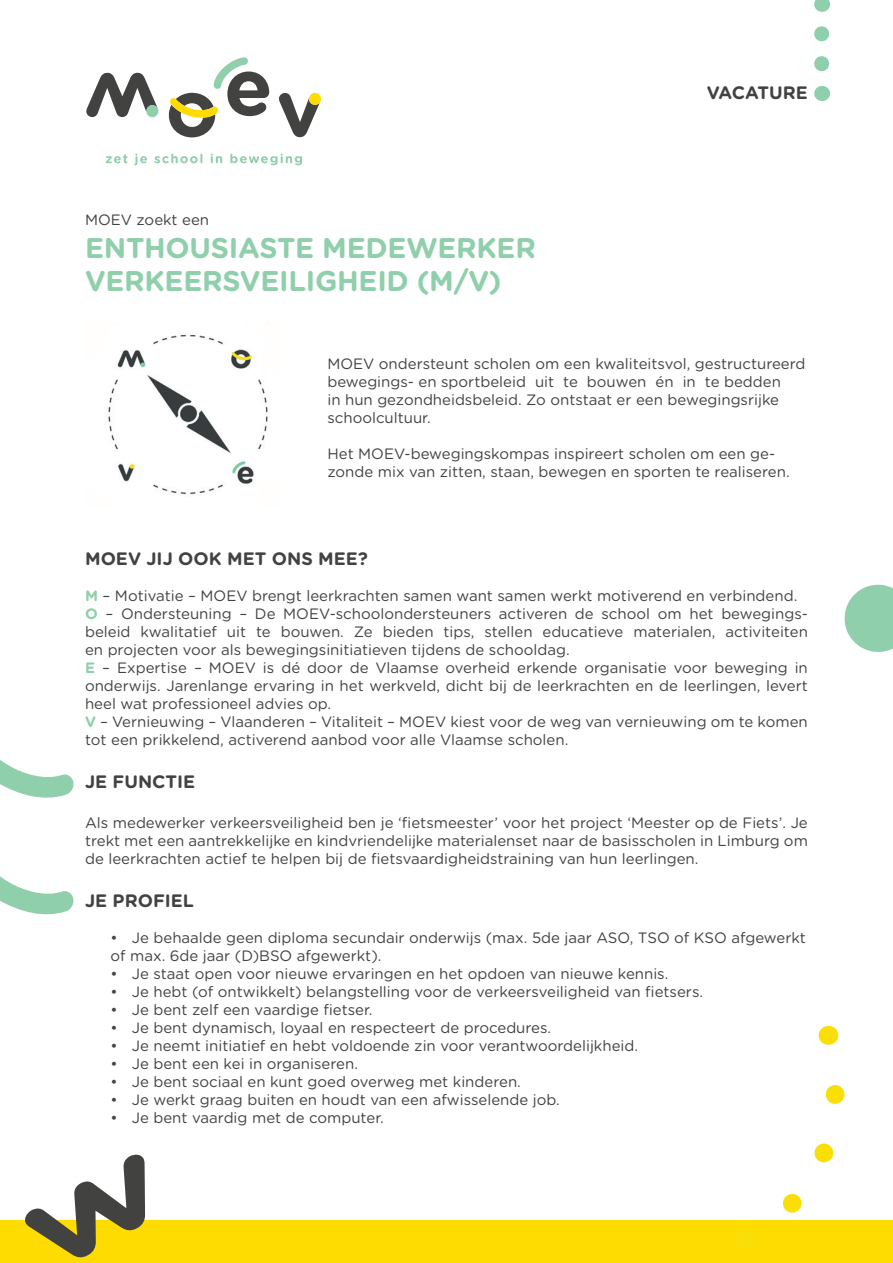
<style>
.page{position:relative;width:893px;height:1263px;background:#fff}
.page>*{position:absolute;margin:0;border:0;box-sizing:border-box;transform-origin:0 0}
.t1{font:700 28.5px/33px "Gotham Rounded";letter-spacing:-.01em;color:#90cfab}
.t2{font:700 18px "Gotham Rounded";color:#424241}
.t3{font:15px/18px "Gotham Rounded";color:#424241}
.s1{font-weight:700;color:#90cfab}
</style>
<div class="page">
<div style="left:0;top:1220px;width:893px;height:43px;background:#ffdc01"></div>
<svg style="left:25px;top:1154px;width:120px;height:104px"></svg>
<svg style="left:844px;top:584px;width:49px;height:68px"></svg>
<svg style="left:828px;top:1026px;width:1px;height:19px"></svg>
<svg style="left:782px;top:1085px;width:63px;height:128px"></svg>
<svg style="left:0;top:876px;width:74px;height:39px"></svg>
<svg style="left:0;top:760px;width:74px;height:38px"></svg>
<svg style="left:814px;top:26px;width:15px;height:38px"></svg>
<svg style="left:822px;top:86px;width:1px;height:15px"></svg>
<svg style="left:822px;top:0;width:1px;height:12px"></svg>
<svg style="left:106px;top:154px;width:22px;height:9px"></svg>
<svg style="left:134px;top:154px;width:13px;height:11px"></svg>
<svg style="left:154px;top:154px;width:48px;height:9px"></svg>
<svg style="left:211px;top:154px;width:11px;height:9px"></svg>
<svg style="left:230px;top:154px;width:72px;height:11px"></svg>
<svg style="left:86px;top:73px;width:73px;height:45px"></svg>
<svg style="left:169px;top:57px;width:100px;height:80px"></svg>
<svg style="left:279px;top:92px;width:42px;height:45px"></svg>
<img style="left:108px;top:321px;width:160px;height:174px">
<p class="t3" style="left:85px;top:210px;width:126px">MOEV zoekt een</p>
<h1 class="t1" style="left:85px;top:231px;width:452px">ENTHOUSIASTE MEDEWERKER<br>VERKEERSVEILIGHEID (M/V)</h1>
<p class="t2" style="left:707px;top:80px;width:103px">VACATURE</p>
<p class="t3" style="left:327px;top:354px;width:480px">MOEV ondersteunt scholen om een kwaliteitsvol, gestructureerd bewegings- en sportbeleid uit te bouwen én in te bedden<br>in hun gezondheidsbeleid. Zo ontstaat er een bewegingsrijke schoolcultuur.</p>
<p class="t3" style="left:327px;top:444px;width:464px">Het MOEV-bewegingskompas inspireert scholen om een ge&shy;zonde mix van zitten, staan, bewegen en sporten te realiseren.</p>
<p class="t2" style="left:85px;top:545px;width:109px">MOEV JIJ OOK</p>
<p class="t2" style="left:227px;top:545px;width:14px">MET</p>
<p class="t2" style="left:272px;top:545px;width:15px">ONS</p>
<p class="t2" style="left:318px;top:545px;width:14px">MEE</p>
<p class="t2" style="left:358px;top:545px;width:11px">?</p>
<p class="t3" style="left:85px;top:586px;width:724px"><span class="s1">M</span> – Motivatie – MOEV brengt leerkrachten samen want samen werkt motiverend en verbindend.<br><span class="s1">O</span> – Ondersteuning – De MOEV-schoolondersteuners activeren de school om het bewegings&shy;beleid kwalitatief uit te bouwen. Ze bieden tips, stellen educatieve materialen, activiteiten en projecten voor als bewegingsinitiatieven tijdens de schooldag.<br><span class="s1">E</span> – Expertise – MOEV is dé door de Vlaamse overheid erkende organisatie voor beweging in onderwijs. Jarenlange ervaring in het werkveld, dicht bij de leerkrachten en de leerlingen, levert heel wat professioneel advies op.<br><span class="s1">V</span> – Vernieuwing – Vlaanderen – Vitaliteit – MOEV kiest voor de weg van vernieuwing om te komen tot een prikkelend, activerend aanbod voor alle Vlaamse scholen.</p>
<p class="t2" style="left:85px;top:769px;width:52px">JE FUNCTIE</p>
<p class="t3" style="left:85px;top:813px;width:724px;text-align:justify">Als medewerker verkeersveiligheid ben je ‘fietsmeester’ voor het project ‘Meester op de Fiets’. Je trekt met een aantrekkelijke en kindvriendelijke materialenset naar de basisscholen in Limburg om de leerkrachten actief te helpen bij de fietsvaardigheidstraining van hun leerlingen.</p>
<p class="t2" style="left:85px;top:887px;width:90px">JE PROFIEL</p>
<p class="t3" style="left:111px;top:928px;width:697px">• Je behaalde geen diploma secundair onderwijs (max. 5de jaar ASO, TSO of KSO afgewerkt of max. 6de jaar (D)BSO afgewerkt).</p>
<p class="t3" style="left:111px;top:964px;width:559px">• Je staat open voor nieuwe ervaringen en het opdoen van nieuwe kennis.</p>
<p class="t3" style="left:111px;top:982px;width:594px">• Je hebt (of ontwikkelt) belangstelling voor de verkeersveiligheid van fietsers.</p>
<p class="t3" style="left:111px;top:1000px;width:263px">• Je bent zelf een vaardige fietser.</p>
<p class="t3" style="left:111px;top:1018px;width:442px">• Je bent dynamisch, loyaal en respecteert de procedures.</p>
<p class="t3" style="left:111px;top:1036px;width:529px">• Je neemt initiatief en hebt voldoende zin voor verantwoordelijkheid.</p>
<p class="t3" style="left:111px;top:1054px;width:249px">• Je bent een kei in organiseren.</p>
<p class="t3" style="left:111px;top:1072px;width:412px">• Je bent sociaal en kunt goed overweg met kinderen.</p>
<p class="t3" style="left:111px;top:1090px;width:451px">• Je werkt graag buiten en houdt van een afwisselende job.</p>
<p class="t3" style="left:111px;top:1108px;width:275px">• Je bent vaardig met de computer.</p>
</div>
